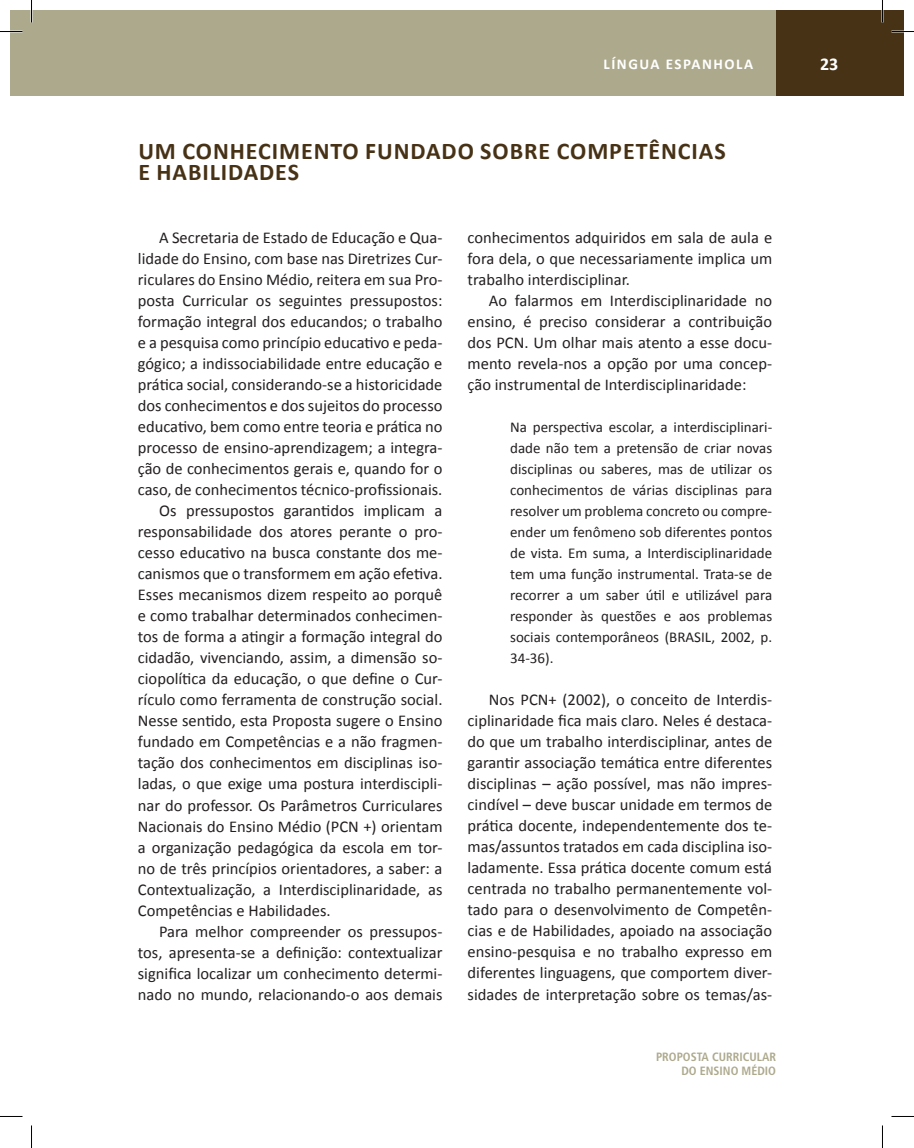
<style>
.page{position:relative;width:914px;height:1148px;background:#fff}
.page>*{position:absolute;margin:0;border:0;box-sizing:border-box;transform-origin:0 0}
.t1{font:700 24px "Calibri";letter-spacing:.04em;color:#473216}
.t2{font:700 18px "Calibri";color:#fff}
.t3{font:16.5px/21px "Calibri";color:#231f20;text-align:justify}
.t4{font:15px/21px "Calibri";color:#231f20;text-align:justify}
.t5{font:700 15px "Calibri";letter-spacing:.1em;color:#fff}
.t6{font:700 condensed 12px/14.4px "Frutiger LT Std";color:#ada98d;text-align:right}
</style>
<div class="page">
<div style="left:10px;top:10px;width:22px;height:85px;background:#ada98d"></div>
<div style="left:32px;top:10px;width:871px;height:85px;background:#ada98d"></div>
<div style="left:776px;top:10px;width:127px;height:85px;background:#473216"></div>
<hr style="left:881px;top:0;width:2px;height:23px;background:#fff">
<svg style="left:0;top:31px;width:22px;height:1px"></svg>
<svg style="left:891px;top:31px;width:22px;height:1px"></svg>
<svg style="left:31px;top:0;width:1px;height:23px"></svg>
<svg style="left:31px;top:1125px;width:1px;height:22px"></svg>
<svg style="left:882px;top:0;width:1px;height:23px"></svg>
<svg style="left:882px;top:1125px;width:1px;height:22px"></svg>
<p class="t5" style="left:603px;top:54px;width:151px">LÍNGUA ESPANHOLA</p>
<p class="t2" style="left:820px;top:53px;width:20px">23</p>
<h1 class="t1" style="left:138px;top:135px;width:74px">UM CONHE</h1>
<h1 class="t1" style="left:258px;top:135px;width:38px">CIMEN</h1>
<h1 class="t1" style="left:330px;top:135px;width:50px">TO FUN</h1>
<h1 class="t1" style="left:410px;top:135px;width:163px">DADO SOBRE COMPE</h1>
<h1 class="t1" style="left:635px;top:135px;width:78px">TÊNCIAS</h1>
<h1 class="t1" style="left:138px;top:156px;width:149px">E HABILIDADES</h1>
<p class="t3" style="left:159px;top:227px;width:285px">A Secretaria de Estado de Educação e Qua-</p>
<p class="t3" style="left:138px;top:248px;width:306px">lidade do Ensino, com base nas Diretrizes Cur-</p>
<p class="t3" style="left:138px;top:269px;width:306px">riculares do Ensino Médio, reitera em sua Pro-</p>
<p class="t3" style="left:138px;top:290px;width:306px">posta Curricular os seguintes pressupostos:</p>
<p class="t3" style="left:138px;top:311px;width:306px">formação integral dos educandos; o trabalho</p>
<p class="t3" style="left:138px;top:332px;width:306px">e a pesquisa como princípio educativo e peda-</p>
<p class="t3" style="left:138px;top:353px;width:306px">gógico; a indissociabilidade entre educação e</p>
<p class="t3" style="left:138px;top:374px;width:306px">prática social, considerando-se a historicidade</p>
<p class="t3" style="left:138px;top:395px;width:306px">dos conhecimentos e dos sujeitos do processo</p>
<p class="t3" style="left:138px;top:416px;width:306px">educativo, bem como entre teoria e prática no</p>
<p class="t3" style="left:138px;top:437px;width:306px">processo de ensino-aprendizagem; a integra-</p>
<p class="t3" style="left:138px;top:458px;width:306px">ção de conhecimentos gerais e, quando for o</p>
<p class="t3" style="left:138px;top:479px;width:306px">caso, de conhecimentos técnico-profissionais.</p>
<p class="t3" style="left:159px;top:500px;width:285px">Os pressupostos garantidos implicam a</p>
<p class="t3" style="left:138px;top:521px;width:306px">responsabilidade dos atores perante o pro-</p>
<p class="t3" style="left:138px;top:542px;width:306px">cesso educativo na busca constante dos me-</p>
<p class="t3" style="left:138px;top:563px;width:306px">canismos que o transformem em ação efetiva.</p>
<p class="t3" style="left:138px;top:584px;width:306px">Esses mecanismos dizem respeito ao porquê</p>
<p class="t3" style="left:138px;top:605px;width:306px">e como trabalhar determinados conhecimen-</p>
<p class="t3" style="left:138px;top:626px;width:306px">tos de forma a atingir a formação integral do</p>
<p class="t3" style="left:138px;top:647px;width:306px">cidadão, vivenciando, assim, a dimensão so-</p>
<p class="t3" style="left:138px;top:668px;width:306px">ciopolítica da educação, o que define o Cur-</p>
<p class="t3" style="left:138px;top:689px;width:306px">rículo como ferramenta de construção social.</p>
<p class="t3" style="left:138px;top:710px;width:306px">Nesse sentido, esta Proposta sugere o Ensino</p>
<p class="t3" style="left:138px;top:731px;width:306px">fundado em Competências e a não fragmen-</p>
<p class="t3" style="left:138px;top:752px;width:306px">tação dos conhecimentos em disciplinas iso-</p>
<p class="t3" style="left:138px;top:773px;width:306px">ladas, o que exige uma postura interdiscipli-</p>
<p class="t3" style="left:138px;top:794px;width:306px">nar do professor. Os Parâmetros Curriculares</p>
<p class="t3" style="left:138px;top:815px;width:306px">Nacionais do Ensino Médio (PCN +) orientam</p>
<p class="t3" style="left:138px;top:836px;width:306px">a organização pedagógica da escola em tor-</p>
<p class="t3" style="left:138px;top:857px;width:306px">no de três princípios orientadores, a saber: a</p>
<p class="t3" style="left:138px;top:878px;width:306px">Contextualização, a Interdisciplinaridade, as</p>
<p class="t3" style="left:138px;top:899px;width:194px">Competências e Habilidades.</p>
<p class="t3" style="left:159px;top:920px;width:285px">Para melhor compreender os pressupos-</p>
<p class="t3" style="left:138px;top:941px;width:306px">tos, apresenta-se a definição: contextualizar</p>
<p class="t3" style="left:138px;top:962px;width:306px">significa localizar um conhecimento determi-</p>
<p class="t3" style="left:138px;top:983px;width:306px">nado no mundo, relacionando-o aos demais</p>
<p class="t3" style="left:467px;top:227px;width:306px">conhecimentos adquiridos em sala de aula e fora dela, o que necessariamente implica um trabalho interdisciplinar.</p>
<p class="t3" style="left:467px;top:290px;width:306px;text-indent:21px">Ao falarmos em I nterdisciplinaridade no ensino, é preciso considerar a contribuição dos PCN. Um olhar mais atento a esse docu&shy;mento revela-nos a opção por uma concep&shy;ção instrumental de Interdisciplinaridade:</p>
<p class="t4" style="left:510px;top:416px;width:263px">Na perspectiva escolar, a interdisciplinari&shy;dade não tem a pretensão de criar novas disciplinas ou saberes, mas de utilizar os conhecimentos de várias disciplinas para resolver um problema concreto ou compre&shy;ender um fenômeno sob diferentes pontos de vista. Em suma, a Interdisciplinaridade tem uma função instrumental. Trata-se de recorrer a um saber útil e utilizável para responder às questões e aos problemas sociais contemporâneos (BRASIL, 2002, p.<br>34-36).</p>
<p class="t3" style="left:467px;top:689px;width:306px;text-indent:21px">Nos PCN+ (2002), o conceito de Interdis&shy;ciplinaridade fica mais claro. Neles é destaca&shy;do que um trabalho interdisciplinar, antes de garantir associação temática entre diferentes disciplinas – ação possível, mas não impres&shy;cindível – deve buscar unidade em termos de prática docente, independentemente dos te&shy;mas/assuntos tratados em cada disciplina iso&shy;ladamente. Essa prática docente comum está centrada no trabalho permanentemente vol&shy;tado para o desenvolvimento de Competên&shy;cias e de Habilidades, apoiado na associação ensino-pesquisa e no trabalho expresso em diferentes linguagens, que comportem diver&shy;sidades de interpretação sobre os temas/as-</p>
<p class="t6" style="left:656px;top:1049px;width:122px">PROPOSTA CURRICULAR<br>DO ENSINO MÉDIO</p>
</div>
